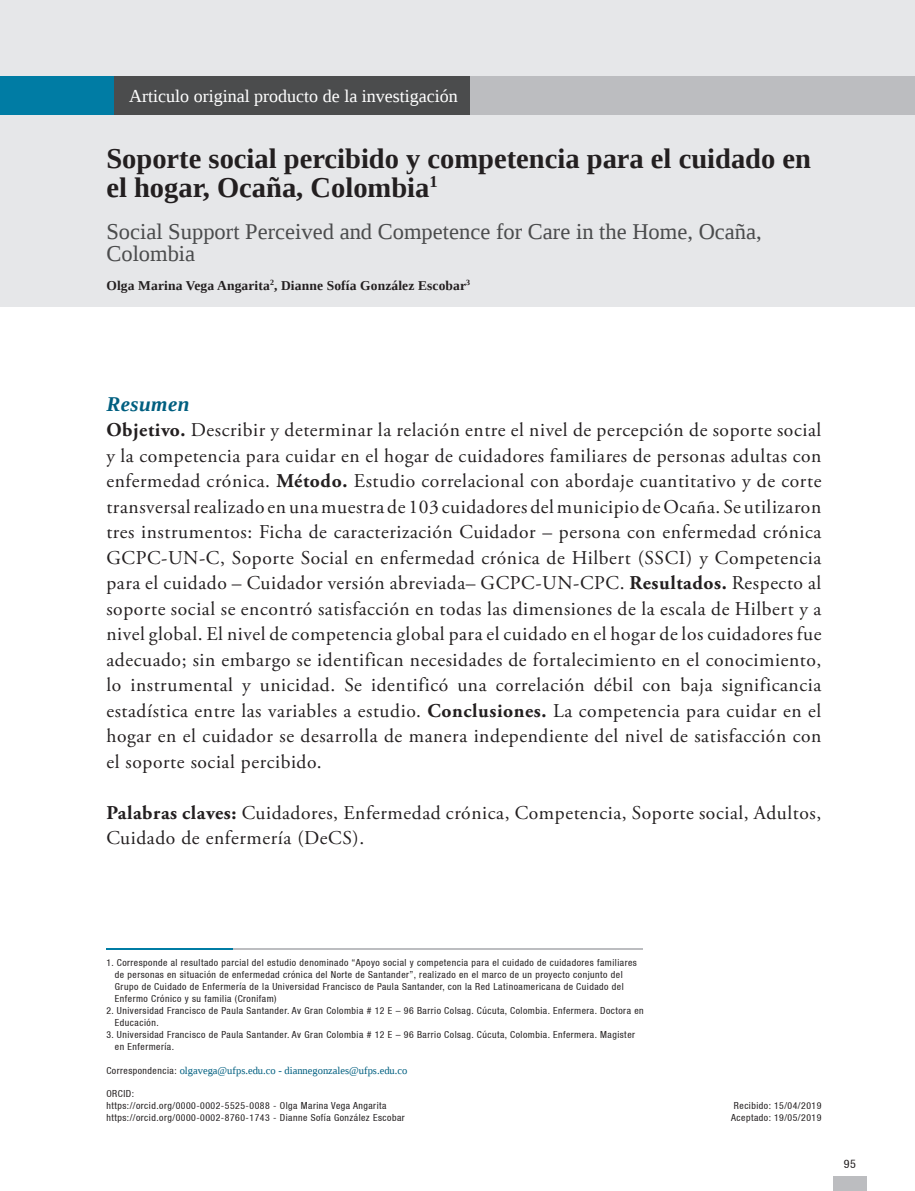
<style>
.page{position:relative;width:915px;height:1191px;background:#fff}
.page>*{position:absolute;margin:0;border:0;box-sizing:border-box;transform-origin:0 0}
.t1{font:700 28.5px/28.5px "Liberation Serif";color:#231f20}
.t2{font:22.5px/22.5px "Liberation Serif";color:#4b4c4d}
.t3{font:italic 700 21px "Liberation Serif";letter-spacing:.02em;color:#005f80}
.t4{font:19.5px/25.5px "Adobe Garamond Pro";letter-spacing:.03em;color:#231f20;text-align:justify}
.t5{font:18px "Liberation Serif";color:#fff}
.t6{font:700 13.5px "Liberation Serif";letter-spacing:.01em;color:#231f20}
.t7{font:condensed 12px "Helvetica 57";color:#231f20}
.t8{font:10.5px "Liberation Serif";color:#005f80}
.t9{font:condensed 9.75px/12px "Helvetica 57";letter-spacing:.05em;color:#231f20}
.s1{font-weight:700}
.s2{font-family:"Helvetica 57";font-stretch:condensed;font-size:9.75px;color:#231f20}
</style>
<div class="page">
<div style="left:832px;top:1175px;width:34px;height:16px;background:#bcbdc0"></div>
<div style="left:0;top:0;width:914px;height:306px;background:#e6e7e9"></div>
<div style="left:251px;top:76px;width:663px;height:39px;background:#bcbdc0"></div>
<div style="left:105px;top:76px;width:364px;height:39px;background:#4b4c4d"></div>
<div style="left:0;top:76px;width:114px;height:39px;background:#007ca4"></div>
<hr style="left:106px;top:948px;width:128px;height:2px;background:#007ca4">
<hr style="left:234px;top:948px;width:408px;height:2px;background:#bcbdc0">
<p class="t5" style="left:129px;top:84px;width:330px">Articulo original producto de la investigación</p>
<p class="t1" style="left:106px;top:144px;width:706px">Soporte social percibido y competencia para el cuidado en el hogar, Ocaña, Colombia<sup>1</sup></p>
<p class="t2" style="left:106px;top:220px;width:656px">Social Support Perceived and Competence for Care in the Home, Ocaña,<br>Colombia</p>
<p class="t6" style="left:106px;top:276px;width:365px">Olga Marina Vega Angarita<sup>2</sup>, Dianne Sofía González Escobar<sup>3</sup></p>
<p class="t3" style="left:106px;top:390px;width:85px">Resumen</p>
<p class="t4" style="left:106px;top:418px;width:716px"><span class="s1">Objetivo.</span> Describir y determinar la relación entre el nivel de percepción de soporte social y la competencia para cuidar en el hogar de cuidadores familiares de personas adultas con enfermedad crónica. <span class="s1">Método.</span> Estudio correlacional con abordaje cuantitativo y de corte transversal realizado en una muestra de 103 cuidadores del municipio de Ocaña. Se utilizaron tres instrumentos: Ficha de caracterización Cuidador – persona con enfermedad crónica GCPC-UN-C, Soporte Social en enfermedad crónica de Hilbert (SSCI) y Competencia para el cuidado – Cuidador versión abreviada– GCPC-UN-CPC. <span class="s1">Resultados.</span> Respecto al soporte social se encontró satisfacción en todas las dimensiones de la escala de Hilbert y a nivel global. El nivel de competencia global para el cuidado en el hogar de los cuidadores fue adecuado; sin embargo se identifican necesidades de fortalecimiento en el conocimiento, lo instrumental y unicidad. Se identificó una correlación débil con baja significancia estadística entre las variables a estudio. <span class="s1">Conclusiones.</span> La competencia para cuidar en el hogar en el cuidador se desarrolla de manera independiente del nivel de satisfacción con el soporte social percibido.</p>
<p class="t4" style="left:106px;top:800px;width:716px"><span class="s1">Palabras claves:</span> Cuidadores, Enfermedad crónica, Competencia, Soporte social, Adultos,<br>Cuidado de enfermería (DeCS).</p>
<p class="t9" style="left:115px;top:956px;width:523px;text-indent:-9px">1. Corresponde al resultado parcial del estudio denominado “Apoyo social y competencia para el cuidado de cuidadores familiares de personas en situación de enfermedad crónica del Norte de Santander”, realizado en el marco de un proyecto conjunto del Grupo de Cuidado de Enfermería de la Universidad Francisco de Paula Santander, con la Red Latinoamericana de Cuidado del Enfermo Crónico y su familia (Cronifam)</p>
<p class="t9" style="left:115px;top:1004px;width:530px;text-indent:-9px">2. Universidad Francisco de Paula Santander. Av Gran Colombia # 12 E – 96 Barrio Colsag. Cúcuta, Colombia. Enfermera. Doctora en<br>Educación.</p>
<p class="t9" style="left:115px;top:1028px;width:521px;text-indent:-9px">3. Universidad Francisco de Paula Santander. Av Gran Colombia # 12 E – 96 Barrio Colsag. Cúcuta, Colombia. Enfermera. Magister en Enfermería.</p>
<p class="t8" style="left:106px;top:1063px;width:302px"><span class="s2">Correspondencia:</span> olgavega@ufps.edu.co - diannegonzales@ufps.edu.co</p>
<p class="t9" style="left:106px;top:1087px;width:29px">ORCID:</p>
<p class="t9" style="left:106px;top:1099px;width:281px">https://orcid.org/0000-0002-5525-0088 - Olga Marina Vega Angarita</p>
<p class="t9" style="left:106px;top:1111px;width:300px">https://orcid.org/0000-0002-8760-1743 - Dianne Sofía González Escobar</p>
<p class="t9" style="left:733px;top:1099px;width:89px">Recibido: 15/04/2019</p>
<p class="t9" style="left:731px;top:1111px;width:92px">Aceptado: 19/05/2019</p>
<p class="t7" style="left:843px;top:1156px;width:14px">95</p>
</div>
